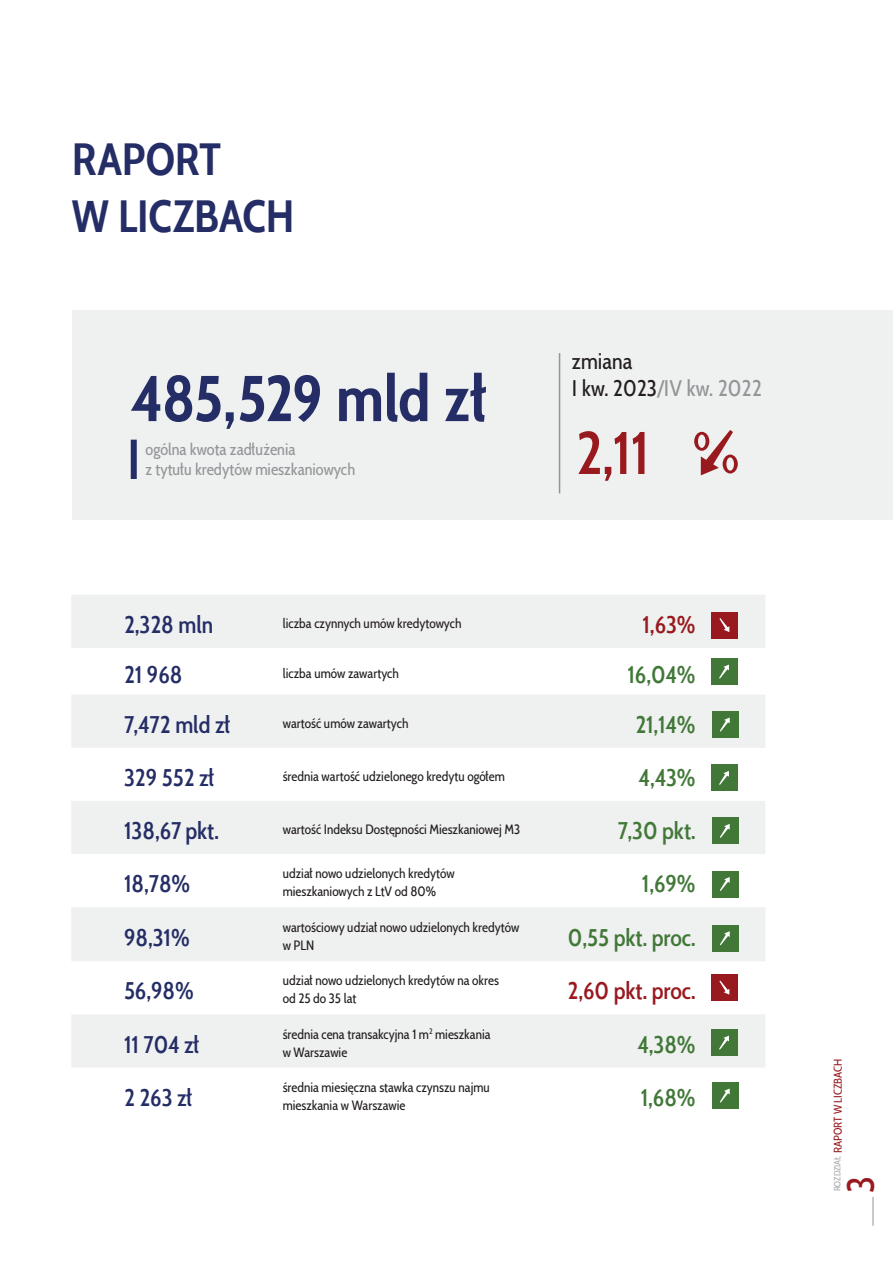
<style>
.page{position:relative;width:893px;height:1263px;background:#fff}
.page>*{position:absolute;margin:0;border:0;box-sizing:border-box;transform-origin:0 0}
.t1{font:700 64.5px "Cabin Condensed";letter-spacing:-.015em;color:#242d65}
.t2{font:500 60px "Cabin Condensed";color:#981a1e}
.t3{font:700 45px/57px "Cabin Condensed";color:#242d65}
.t4{font:37.5px "Cabin Condensed";color:#981a1f}
.t5{font:500 24px "Cabin Condensed";color:#242d65}
.t6{font:500 24px "Cabin Condensed";color:#417838}
.t7{font:500 24px "Cabin Condensed";color:#981a1f}
.t8{font:500 24px "Cabin Condensed";color:#981a1e}
.t9{font:22.5px/27px "Cabin Condensed";color:#231f20}
.t10{font:16.5px/19.5px "Cabin Condensed";color:#939598}
.t11{font:13.5px/18px "Cabin Condensed";color:#231f20}
.t12{font:11.25px "Cabin Condensed";color:#981a1f}
.t13{font:9px "Cabin Condensed";color:#a8a9ad}
.s1{color:#939598}
</style>
<div class="page">
<svg style="left:873px;top:1197px;width:1px;height:29px"></svg>
<div style="left:72px;top:310px;width:821px;height:210px;background:#eff0f0"></div>
<svg style="left:71px;top:595px;width:694px;height:472px;fill:#eff0f0"></svg>
<div style="left:711px;top:1029px;width:27px;height:27px;background:#417838"></div>
<svg style="left:719px;top:1035px;width:10px;height:15px"></svg>
<div style="left:131px;top:440px;width:6px;height:39px;background:#242d65"></div>
<hr style="left:559px;top:353px;width:1px;height:140px;background:#939598">
<div style="left:711px;top:1082px;width:27px;height:27px;background:#417838"></div>
<svg style="left:720px;top:1088px;width:10px;height:14px"></svg>
<div style="left:711px;top:612px;width:27px;height:26px;background:#981a1f"></div>
<svg style="left:719px;top:618px;width:10px;height:14px"></svg>
<div style="left:711px;top:974px;width:27px;height:27px;background:#981a1f"></div>
<svg style="left:719px;top:980px;width:10px;height:15px"></svg>
<svg style="left:694px;top:430px;width:44px;height:45px"></svg>
<div style="left:711px;top:658px;width:27px;height:27px;background:#417838"></div>
<svg style="left:719px;top:664px;width:10px;height:15px"></svg>
<div style="left:711px;top:711px;width:27px;height:27px;background:#417838"></div>
<svg style="left:720px;top:717px;width:10px;height:14px"></svg>
<div style="left:711px;top:764px;width:27px;height:27px;background:#417838"></div>
<svg style="left:719px;top:771px;width:10px;height:14px"></svg>
<div style="left:711px;top:817px;width:27px;height:27px;background:#417838"></div>
<svg style="left:720px;top:824px;width:10px;height:14px"></svg>
<div style="left:711px;top:870px;width:27px;height:27px;background:#417838"></div>
<svg style="left:720px;top:877px;width:10px;height:14px"></svg>
<div style="left:711px;top:925px;width:27px;height:27px;background:#417838"></div>
<svg style="left:720px;top:931px;width:10px;height:14px"></svg>
<h3 class="t3" style="left:72px;top:136px;width:224px">RAPORT<br>W LICZBACH</h3>
<h3 class="t9" style="left:572px;top:350px;width:191px">zmiana<br>i kw. 2023<span class="s1">/iV kw. 2022</span></h3>
<h1 class="t1" style="left:131px;top:349px;width:357px">485,529 MLD ZŁ</h1>
<p class="t10" style="left:146px;top:439px;width:211px">ogólna kwota zadłużenia<br>z tytułu kredytów mieszkaniowych</p>
<h2 class="t2" style="left:575px;top:429px;width:75px">2,11</h2>
<h3 class="t5" style="left:124px;top:615px;width:91px">2,328 mln</h3>
<p class="t11" style="left:283px;top:615px;width:180px">liczba czynnych umów kredytowych</p>
<h3 class="t8" style="left:642px;top:615px;width:55px">1,63%</h3>
<h3 class="t5" style="left:124px;top:665px;width:60px">21 968</h3>
<p class="t11" style="left:283px;top:665px;width:118px">liczba umów zawartych</p>
<h3 class="t6" style="left:627px;top:665px;width:70px">16,04%</h3>
<h3 class="t5" style="left:124px;top:706px;width:108px">7,472 mld zł</h3>
<p class="t11" style="left:283px;top:713px;width:127px">wartość umów zawartych</p>
<h3 class="t6" style="left:635px;top:715px;width:62px">21,14%</h3>
<h3 class="t5" style="left:124px;top:759px;width:92px">329 552 zł</h3>
<p class="t11" style="left:283px;top:766px;width:224px">średnia wartość udzielonego kredytu ogółem</p>
<h3 class="t6" style="left:639px;top:768px;width:58px">4,43%</h3>
<h3 class="t5" style="left:124px;top:821px;width:96px">138,67 pkt.</h3>
<p class="t11" style="left:283px;top:819px;width:239px">wartość indeksu dostępności Mieszkaniowej M3</p>
<h3 class="t6" style="left:618px;top:821px;width:79px">7,30 pkt.</h3>
<h3 class="t5" style="left:124px;top:874px;width:68px">18,78%</h3>
<p class="t11" style="left:283px;top:863px;width:174px">udział nowo udzielonych kredytów mieszkaniowych z ltV od 80%</p>
<h3 class="t6" style="left:642px;top:874px;width:55px">1,69%</h3>
<h3 class="t5" style="left:124px;top:928px;width:67px">98,31%</h3>
<p class="t11" style="left:283px;top:917px;width:238px">wartościowy udział nowo udzielonych kredytów w pln</p>
<h3 class="t6" style="left:568px;top:928px;width:129px">0,55 pkt. proc.</h3>
<h3 class="t5" style="left:124px;top:981px;width:71px">56,98%</h3>
<p class="t11" style="left:283px;top:971px;width:218px">udział nowo udzielonych kredytów na okres od 25 do 35 lat</p>
<h3 class="t7" style="left:568px;top:981px;width:130px">2,60 pkt. proc.</h3>
<h3 class="t5" style="left:124px;top:1025px;width:77px">11 704 zł</h3>
<p class="t11" style="left:283px;top:1024px;width:209px">średnia cena transakcyjna 1 m<sup>2</sup> mieszkania w Warszawie</p>
<h3 class="t6" style="left:637px;top:1034px;width:60px">4,38%</h3>
<h3 class="t5" style="left:124px;top:1079px;width:70px">2 263 zł</h3>
<p class="t11" style="left:283px;top:1077px;width:209px">średnia miesięczna stawka czynszu najmu mieszkania w Warszawie</p>
<h3 class="t6" style="left:641px;top:1088px;width:56px">1,68%</h3>
<p class="t12" style="left:833px;top:1153px;width:96px;rotate:-90deg">raport w liczbach</p>
<p class="t13" style="left:830px;top:1191px;width:37px;rotate:-90deg">rozdział</p>
<h3 class="t4" style="left:846px;top:1193px;width:18px;rotate:-90deg">3</h3>
</div>
